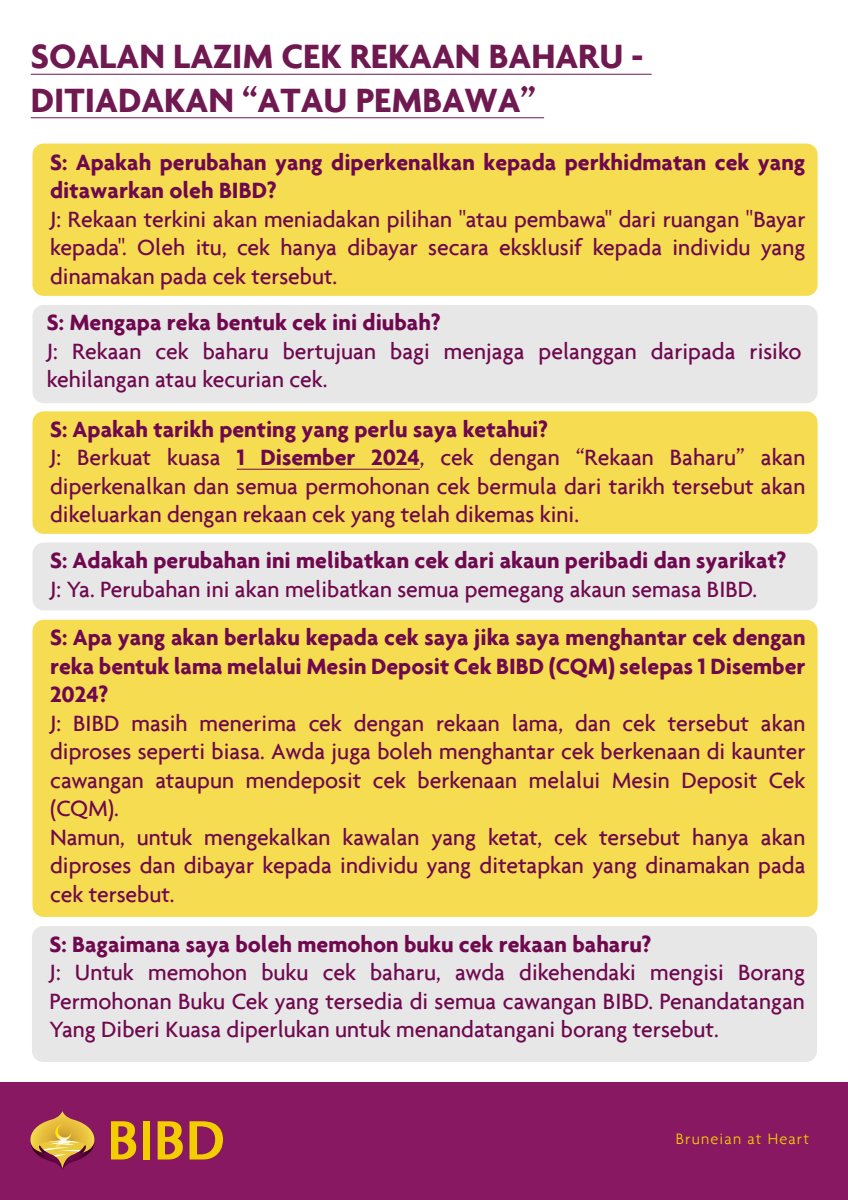
<style>
.page{position:relative;width:848px;height:1200px;background:#fff}
.page>*{position:absolute;margin:0;border:0;box-sizing:border-box;transform-origin:0 0}
.t1{font:700 36.25px/43.5px "Agenda";color:#6f1950}
.t2{font:500 23.75px/28.5px "Agenda";color:#6f084e}
.t3{font:700 23.75px/28.5px "Agenda";color:#6f084e}
.t4{font:300 16.31px "Agenda";letter-spacing:.075em;color:#f2cd00}
.s1{font-weight:700}
</style>
<div class="page">
<hr style="left:31px;top:74px;width:621px;height:1px;background:#6f1950">
<hr style="left:31px;top:117px;width:513px;height:1px;background:#6f1950">
<div style="left:32px;top:143px;width:785px;height:153px;background:#f6dc50;border-radius:11px"></div>
<div style="left:32px;top:305px;width:785px;height:98px;background:#e7e7e7;border-radius:11px"></div>
<div style="left:32px;top:411px;width:785px;height:122px;background:#f6dc50;border-radius:11px"></div>
<div style="left:32px;top:542px;width:785px;height:68px;background:#e7e7e7;border-radius:11px"></div>
<div style="left:32px;top:925px;width:785px;height:136px;background:#e7e7e7;border-radius:11px"></div>
<div style="left:32px;top:619px;width:785px;height:297px;background:#f6dc50;border-radius:11px"></div>
<hr style="left:237px;top:469px;width:183px;height:1px;background:#6f084e">
<div style="left:0;top:1081px;width:848px;height:118px;background:#881861"></div>
<svg style="left:111px;top:1121px;width:25px;height:38px"></svg>
<svg style="left:158px;top:1121px;width:25px;height:38px"></svg>
<div style="left:143px;top:1120px;width:7px;height:39px;background:#f2cd00"></div>
<svg style="left:189px;top:1121px;width:34px;height:38px"></svg>
<svg style="left:30px;top:1111px;width:65px;height:58px"></svg>
<img style="left:79px;top:1143px;width:15px;height:13px">
<h1 class="t1" style="left:31px;top:34px;width:614px">SOALAN LAZIM CEK REKAAN BAHARU -<br>DITIADAKAN “ATAU PEMBAWA”</h1>
<p class="t3" style="left:50px;top:147px;width:757px">S: Apakah perubahan yang diperkenalkan kepada perkhidmatan cek yang ditawarkan oleh BIBD?</p>
<p class="t2" style="left:50px;top:204px;width:757px;text-align:justify">J: Rekaan terkini akan meniadakan pilihan "atau pembawa" dari ruangan "Bayar kepada". Oleh itu, cek hanya dibayar secara eksklusif kepada individu yang dinamakan pada cek tersebut.</p>
<p class="t3" style="left:47px;top:308px;width:395px">S: Mengapa reka bentuk cek ini diubah?</p>
<p class="t2" style="left:47px;top:336px;width:756px">J: Rekaan cek baharu bertujuan bagi menjaga pelanggan daripada risiko kehilangan atau kecurian cek.</p>
<p class="t2" style="left:50px;top:414px;width:757px"><span class="s1">S: Apakah tarikh penting yang perlu saya ketahui?<br></span>J: Berkuat kuasa <span class="s1">1 Disember 2024</span>, cek dengan “Rekaan Baharu” akan diperkenalkan dan semua permohonan cek bermula dari tarikh tersebut akan dikeluarkan dengan rekaan cek yang telah dikemas kini.</p>
<p class="t3" style="left:50px;top:545px;width:738px">S: Adakah perubahan ini melibatkan cek dari akaun peribadi dan syarikat?</p>
<p class="t2" style="left:50px;top:574px;width:708px">J: Ya. Perubahan ini akan melibatkan semua pemegang akaun semasa BIBD.</p>
<p class="t3" style="left:50px;top:622px;width:757px;text-align:justify">S: Apa yang akan berlaku kepada cek saya jika saya menghantar cek dengan reka bentuk lama melalui Mesin Deposit Cek BIBD (CQM) selepas 1 Disember 2024?</p>
<p class="t2" style="left:50px;top:708px;width:757px">J: BIBD masih menerima cek dengan rekaan lama, dan cek tersebut akan diproses seperti biasa. Awda juga boleh menghantar cek berkenaan di kaunter cawangan ataupun mendeposit cek berkenaan melalui Mesin Deposit Cek (CQM).<br>Namun, untuk mengekalkan kawalan yang ketat, cek tersebut hanya akan diproses dan dibayar kepada individu yang ditetapkan yang dinamakan pada cek tersebut.</p>
<p class="t3" style="left:50px;top:929px;width:603px">S: Bagaimana saya boleh memohon buku cek rekaan baharu?</p>
<p class="t2" style="left:50px;top:957px;width:757px;text-align:justify">J: Untuk memohon buku cek baharu, awda dikehendaki mengisi Borang Permohonan Buku Cek yang tersedia di semua cawangan BIBD. Penandatangan Yang Diberi Kuasa diperlukan untuk menandatangani borang tersebut.</p>
<p class="t4" style="left:676px;top:1129px;width:135px">Bruneian at Heart</p>
</div>
